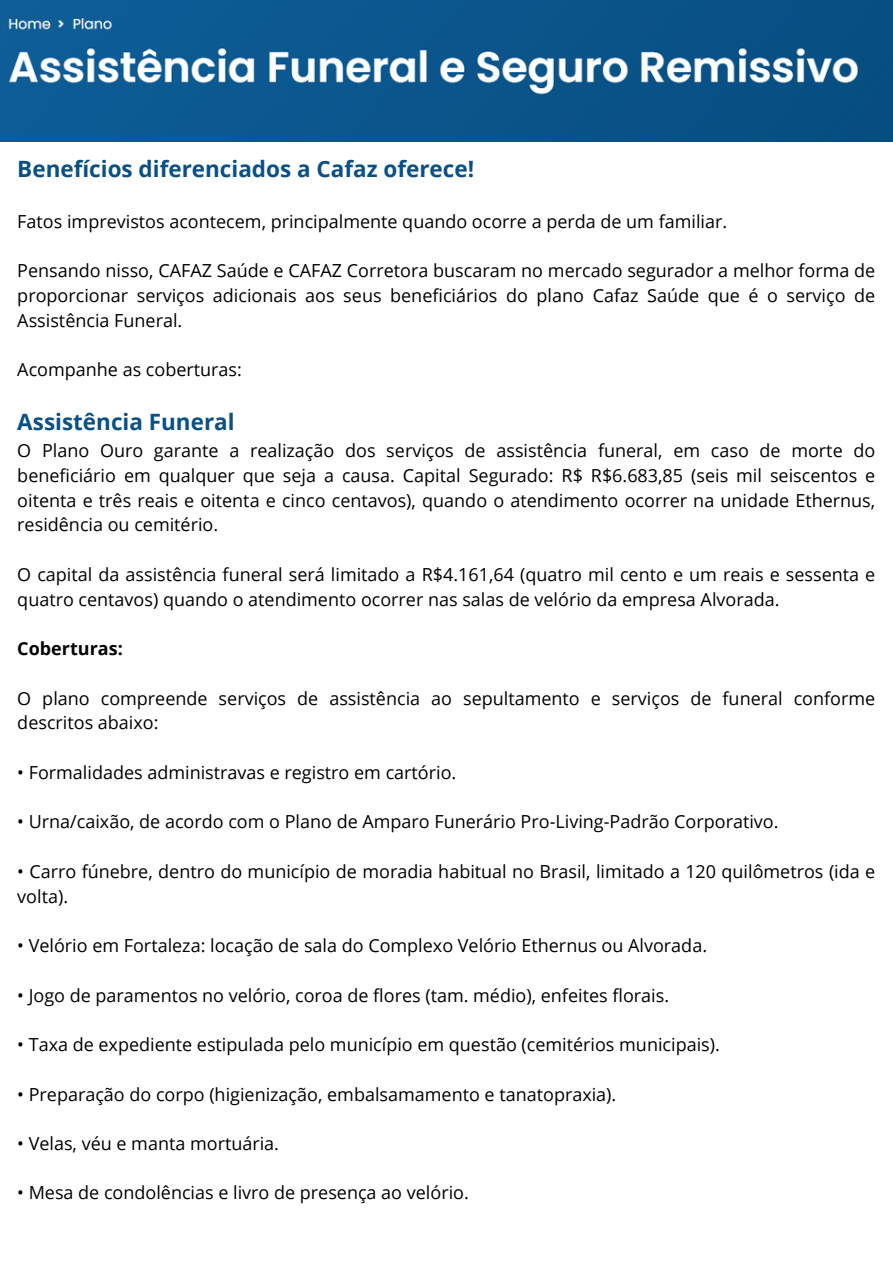
<style>
.page{position:relative;width:893px;height:1264px;background:#fff}
.page>*{position:absolute;margin:0;border:0;box-sizing:border-box;transform-origin:0 0}
.t1{font:700 22.5px "Open Sans";color:#095086}
.t2{font:18px/24.8px "Open Sans";color:#000}
.t3{font:700 18px "Open Sans";color:#000}
</style>
<div class="page">
<img style="left:0;top:0;width:892px;height:142px">
<p class="t1" style="left:17px;top:153px;width:458px">Benefícios diferenciados a Cafaz oferece!</p>
<p class="t2" style="left:17px;top:208px;width:711px">Fatos imprevistos acontecem, principalmente quando ocorre a perda de um familiar.</p>
<p class="t2" style="left:17px;top:258px;width:859px;text-align:justify">Pensando nisso, CAFAZ Saúde e CAFAZ Corretora buscaram no mercado segurador a melhor forma de proporcionar serviços adicionais aos seus beneficiários do plano Cafaz Saúde que é o serviço de Assistência Funeral.</p>
<p class="t2" style="left:17px;top:357px;width:226px">Acompanhe as coberturas:</p>
<p class="t1" style="left:17px;top:406px;width:219px">Assistência Funeral</p>
<p class="t2" style="left:17px;top:438px;width:859px;text-align:justify">O Plano Ouro garante a realização dos serviços de assistência funeral, em caso de morte do beneficiário em qualquer que seja a causa. Capital Segurado: R$ R$6.683,85 (seis mil seiscentos e oitenta e três reais e oitenta e cinco centavos), quando o atendimento ocorrer na unidade Ethernus, residência ou cemitério.</p>
<p class="t2" style="left:17px;top:561px;width:859px">O capital da assistência funeral será limitado a R$4.161,64 (quatro mil cento e um reais e sessenta e quatro centavos) quando o atendimento ocorrer nas salas de velório da empresa Alvorada.</p>
<p class="t3" style="left:17px;top:636px;width:107px">Coberturas:</p>
<p class="t2" style="left:17px;top:685px;width:859px">O plano compreende serviços de assistência ao sepultamento e serviços de funeral conforme descritos abaixo:</p>
<p class="t2" style="left:17px;top:759px;width:440px">• Formalidades administravas e registro em cartório.</p>
<p class="t2" style="left:17px;top:809px;width:762px">• Urna/caixão, de acordo com o Plano de Amparo Funerário Pro-Living-Padrão Corporativo.</p>
<p class="t2" style="left:17px;top:858px;width:859px">• Carro fúnebre, dentro do município de moradia habitual no Brasil, limitado a 120 quilômetros (ida e volta).</p>
<p class="t2" style="left:17px;top:932px;width:691px">• Velório em Fortaleza: locação de sala do Complexo Velório Ethernus ou Alvorada.</p>
<p class="t2" style="left:17px;top:982px;width:653px">• Jogo de paramentos no velório, coroa de flores (tam. médio), enfeites florais.</p>
<p class="t2" style="left:17px;top:1031px;width:704px">• Taxa de expediente estipulada pelo município em questão (cemitérios municipais).</p>
<p class="t2" style="left:17px;top:1081px;width:600px">• Preparação do corpo (higienização, embalsamamento e tanatopraxia).</p>
<p class="t2" style="left:17px;top:1130px;width:263px">• Velas, véu e manta mortuária.</p>
<p class="t2" style="left:17px;top:1180px;width:453px">• Mesa de condolências e livro de presença ao velório.</p>
</div>
